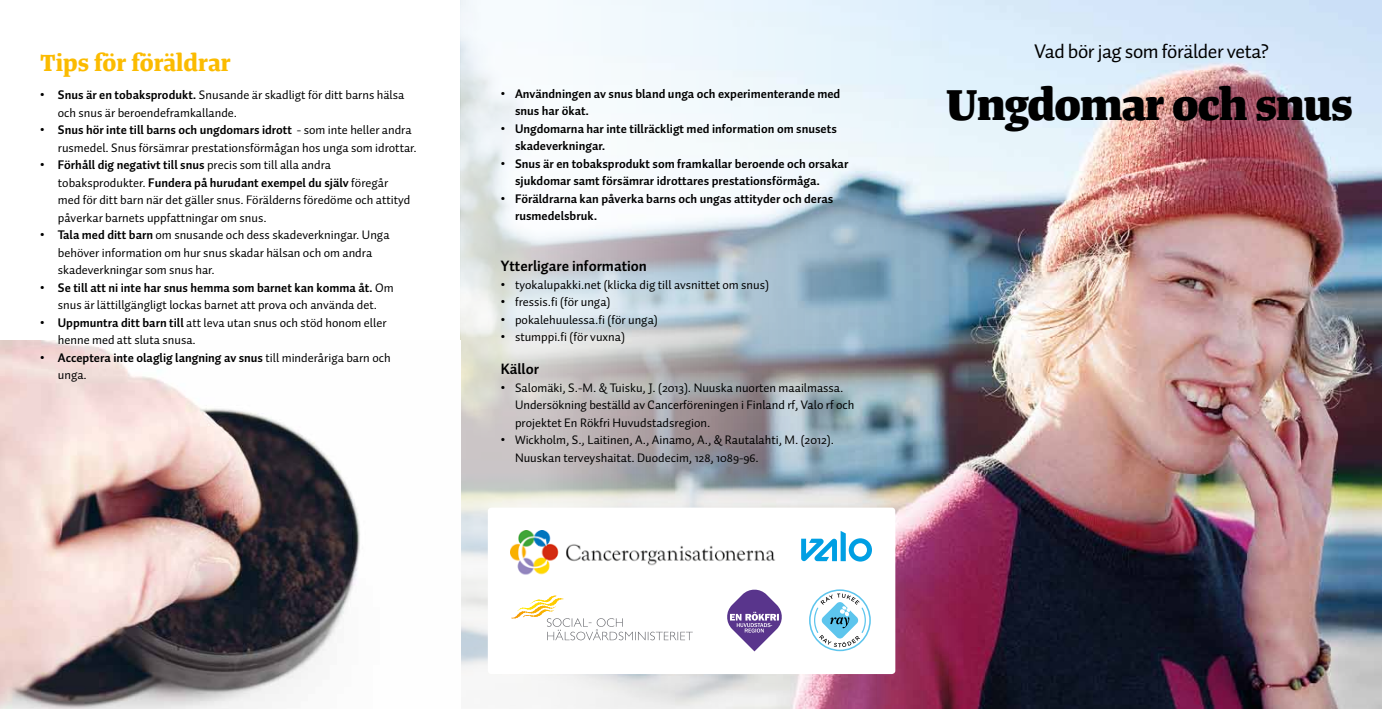
<style>
.page{position:relative;width:1382px;height:709px;background:#fff}
.page>*{position:absolute;margin:0;border:0;box-sizing:border-box;transform-origin:0 0}
.t1{font:500 46.25px "Tanger Serif";letter-spacing:-.02em;color:#000}
.t2{font:500 25px "Tanger Serif";color:#fbbb00}
.t3{font:20px "Auto 1";letter-spacing:-.02em;color:#000}
.t4{font:700 15px "Auto 1";color:#000}
.t5{font:12.5px/17.5px "Auto 1";color:#000}
.t6{font:700 12.5px/17.5px "Auto 1";color:#000}
.s1{font-family:"Arial"}
.s2{font-weight:700}
.s3{font-family:"Arial";font-weight:400}
.s4{font-weight:400}
</style>
<div class="page">
<img style="left:1186px;top:0;width:196px;height:709px">
<img style="left:460px;top:0;width:726px;height:709px">
<div style="left:488px;top:507px;width:407px;height:167px;background:#fff;border-radius:4px"></div>
<img style="left:0;top:340px;width:461px;height:369px">
<svg style="left:807px;top:587px;width:65px;height:66px"></svg>
<svg style="left:809px;top:589px;width:62px;height:62px"></svg>
<div style="left:811px;top:591px;width:58px;height:58px;background:#fff;border-radius:50%"></div>
<svg style="left:814px;top:593px;width:52px;height:54px"></svg>
<svg style="left:801px;top:531px;width:71px;height:30px"></svg>
<img style="left:511px;top:530px;width:264px;height:45px">
<svg style="left:511px;top:595px;width:182px;height:45px"></svg>
<svg style="left:727px;top:589px;width:55px;height:62px"></svg>
<h2 class="t2" style="left:40px;top:44px;width:192px">Tips för föräldrar</h2>
<p class="t5" style="left:58px;top:86px;width:348px;text-indent:-18px"><span class="s1">•</span> <span class="s2">Snus är en tobaksprodukt.</span> Snusande är skadligt för ditt barns hälsa och snus är beroendeframkallande.</p>
<p class="t5" style="left:58px;top:121px;width:360px;text-indent:-18px"><span class="s1">•</span> <span class="s2">Snus hör inte till barns och ungdomars idrott</span> - som inte heller andra rusmedel. Snus försämrar prestationsförmågan hos unga som idrottar.</p>
<p class="t5" style="left:58px;top:156px;width:354px;text-indent:-18px"><span class="s1">•</span> <span class="s2">Förhåll dig negativt till snus</span> precis som till alla andra tobaksprodukter. <span class="s2">Fundera på hurudant exempel du själv</span> föregår med för ditt barn när det gäller snus. Förälderns föredöme och attityd påverkar barnets uppfattningar om snus.</p>
<p class="t5" style="left:58px;top:226px;width:333px;text-indent:-18px"><span class="s1">•</span> <span class="s2">Tala med ditt barn</span> om snusande och dess skadeverkningar. Unga behöver information om hur snus skadar hälsan och om andra skadeverkningar som snus har.</p>
<p class="t5" style="left:40px;top:278px;width:355px;text-align:center"><span class="s1">•</span> <span class="s2">Se till att ni inte har snus hemma som barnet kan komma åt.</span> Om snus är lättillgängligt lockas barnet att prova och använda det.</p>
<p class="t5" style="left:58px;top:313px;width:330px;text-indent:-18px"><span class="s1">•</span> <span class="s2">Uppmuntra ditt barn till</span> att leva utan snus och stöd honom eller henne med att sluta snusa.</p>
<p class="t6" style="left:58px;top:348px;width:334px;text-indent:-18px"><span class="s3">•</span> Acceptera inte olaglig langning av snus <span class="s4">till minderåriga barn och unga.</span></p>
<p class="t6" style="left:515px;top:84px;width:327px;text-indent:-14px"><span class="s3">•</span> Användningen av snus bland unga och experimenterande med snus har ökat.</p>
<p class="t6" style="left:515px;top:119px;width:323px;text-indent:-14px"><span class="s3">•</span> Ungdomarna har inte tillräckligt med information om snusets skadeverkningar.</p>
<p class="t6" style="left:515px;top:154px;width:335px;text-indent:-14px"><span class="s3">•</span> Snus är en tobaksprodukt som framkallar beroende och orsakar sjukdomar samt försämrar idrottares prestationsförmåga.</p>
<p class="t6" style="left:515px;top:189px;width:320px;text-indent:-14px"><span class="s3">•</span> Föräldrarna kan påverka barns och ungas attityder och deras rusmedelsbruk.</p>
<p class="t4" style="left:501px;top:257px;width:148px">Ytterligare information</p>
<p class="t5" style="left:501px;top:275px;width:270px"><span class="s1">•</span> tyokalupakki.net (klicka dig till avsnittet om snus)</p>
<p class="t5" style="left:501px;top:293px;width:111px"><span class="s1">•</span> fressis.fi (för unga)</p>
<p class="t5" style="left:501px;top:310px;width:158px"><span class="s1">•</span> pokalehuulessa.fi (för unga)</p>
<p class="t5" style="left:501px;top:328px;width:126px"><span class="s1">•</span> stumppi.fi (för vuxna)</p>
<p class="t4" style="left:501px;top:360px;width:40px">Källor</p>
<p class="t5" style="left:515px;top:378px;width:341px;text-indent:-14px"><span class="s1">•</span> Salomäki, S.-M. &amp; Tuisku, J. (2013). Nuuska nuorten maailmassa.<br>Undersökning beställd av Cancerföreningen i Finland rf, Valo rf och projektet En Rökfri Huvudstadsregion.</p>
<p class="t5" style="left:515px;top:431px;width:320px;text-indent:-14px"><span class="s1">•</span> Wickholm, S., Laitinen, A., Ainamo, A., &amp; Rautalahti, M. (2012).<br>Nuuskan terveyshaitat. Duodecim, 128, 1089-96.</p>
<h3 class="t3" style="left:1034px;top:39px;width:236px">Vad bör jag som förälder veta?</h3>
<h1 class="t1" style="left:946px;top:68px;width:408px">Ungdomar och snus</h1>
</div>
